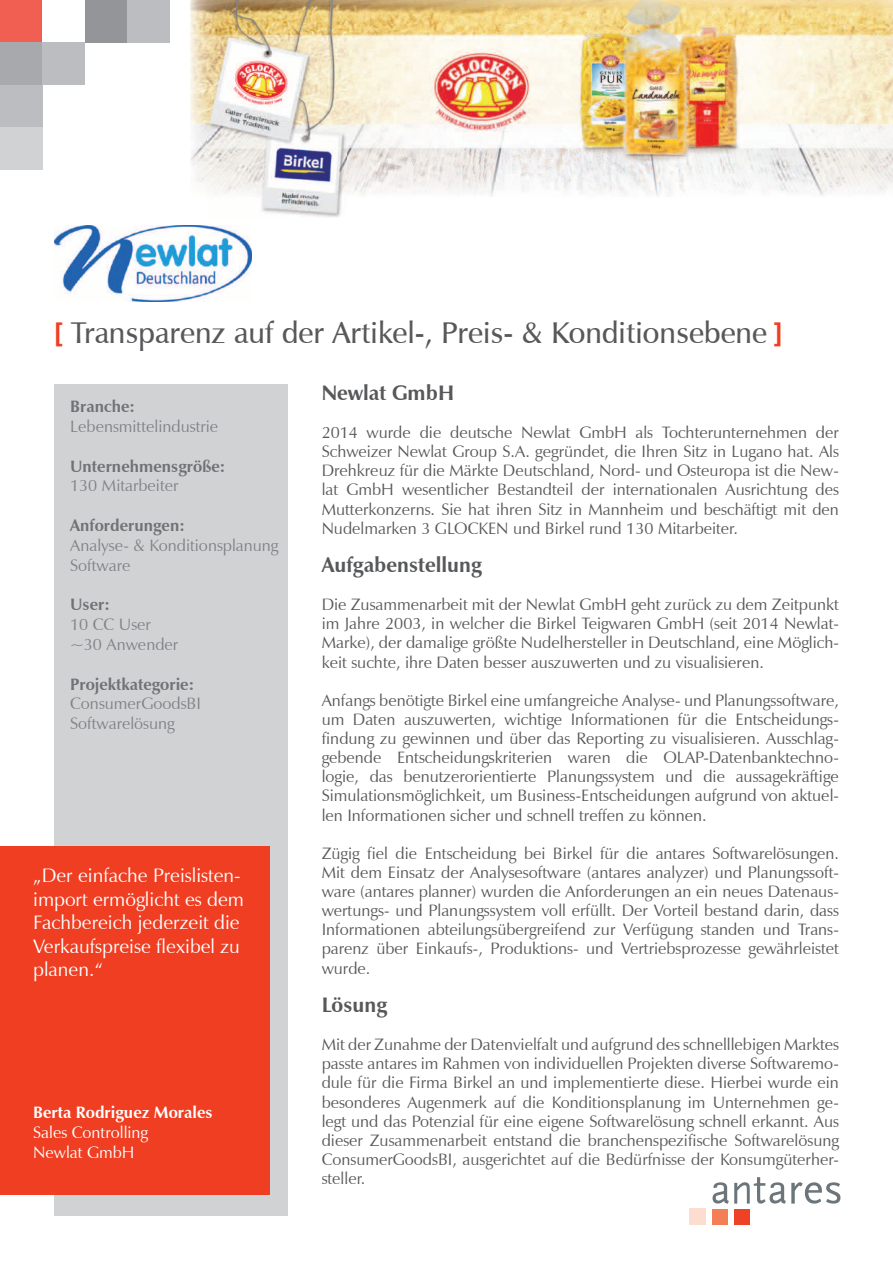
<style>
.page{position:relative;width:893px;height:1263px;background:#fff}
.page>*{position:absolute;margin:0;border:0;box-sizing:border-box;transform-origin:0 0}
.t1{font:600 30px "Zapf Humanist 601 BT";color:#57585a}
.t2{font:700 21px "Zapf Humanist 601 BT";color:#57585a}
.t3{font:19.5px/23.4px "Zapf Humanist 601 BT";color:#fff}
.t4{font:16.5px/19px "Zapf Humanist 601 BT";color:#57585a;text-align:justify}
.t5{font:16.5px/19.8px "Zapf Humanist 601 BT";color:#808285}
.t6{font:700 16.5px "Zapf Humanist 601 BT";color:#717275}
.t7{font:16.5px/19.8px "Zapf Humanist 601 BT";color:#fff}
.t8{font:700 16.5px "Zapf Humanist 601 BT";color:#fff}
.s1{font-family:"Myriad Pro";font-weight:700;color:#ef3e22}
</style>
<div class="page">
<div style="left:54px;top:384px;width:234px;height:831px;background:#d1d2d4"></div>
<div style="left:0;top:846px;width:269px;height:349px;background:#ef3e22"></div>
<div style="left:0;top:0;width:43px;height:43px;background:#f15f52"></div>
<div style="left:85px;top:0;width:43px;height:43px;background:#939598"></div>
<div style="left:0;top:43px;width:43px;height:42px;background:#a8a9ad"></div>
<div style="left:0;top:85px;width:43px;height:43px;background:#bcbdc0"></div>
<div style="left:0;top:128px;width:43px;height:42px;background:#d1d2d4"></div>
<div style="left:128px;top:0;width:42px;height:43px;background:#bcbdc0"></div>
<div style="left:43px;top:43px;width:42px;height:42px;background:#bcbdc0"></div>
<img style="left:55px;top:225px;width:197px;height:77px">
<img style="left:190px;top:0;width:703px;height:197px">
<img style="left:190px;top:0;width:17px;height:92px">
<img style="left:207px;top:0;width:139px;height:217px">
<div style="left:712px;top:1209px;width:16px;height:16px;background:#f47e55"></div>
<div style="left:734px;top:1209px;width:16px;height:16px;background:#ef4124"></div>
<svg style="left:712px;top:1177px;width:128px;height:26px"></svg>
<h1 class="t1" style="left:54px;top:314px;width:730px"><span class="s1">[</span> Transparenz auf der Artikel-, Preis- &amp; Konditionsebene <span class="s1">]</span></h1>
<p class="t6" style="left:70px;top:396px;width:66px">Branche:</p>
<p class="t5" style="left:70px;top:416px;width:150px">Lebensmittelindustrie</p>
<p class="t6" style="left:70px;top:456px;width:157px">Unternehmensgröße:</p>
<p class="t5" style="left:70px;top:476px;width:110px">130 Mitarbeiter</p>
<p class="t6" style="left:70px;top:515px;width:116px">Anforderungen:</p>
<p class="t5" style="left:70px;top:535px;width:210px">Analyse- &amp; Konditionsplanung<br>Software</p>
<p class="t6" style="left:70px;top:594px;width:41px">User:</p>
<p class="t5" style="left:70px;top:614px;width:110px">10 CC User ~30 Anwender</p>
<p class="t6" style="left:70px;top:674px;width:125px">Projektkategorie:</p>
<p class="t5" style="left:70px;top:694px;width:132px">ConsumerGoodsBI<br>Softwarelösung</p>
<p class="t3" style="left:33px;top:864px;width:212px">„Der einfache Preislisten&shy;import ermöglicht es dem<br>Fachbereich jederzeit die<br>Verkaufspreise flexibel zu planen.“</p>
<p class="t8" style="left:33px;top:1102px;width:181px">Berta Rodriguez Morales</p>
<p class="t7" style="left:33px;top:1122px;width:117px">Sales Controlling<br>Newlat GmbH</p>
<p class="t2" style="left:322px;top:380px;width:134px">Newlat GmbH</p>
<p class="t4" style="left:322px;top:423px;width:519px">2014 wurde die deutsche Newlat GmbH als Tochterunternehmen der Schweizer Newlat Group S.A. gegründet, die Ihren Sitz in Lugano hat. Als Drehkreuz für die Märkte Deutschland, Nord- und Osteuropa ist die New&shy;lat GmbH wesentlicher Bestandteil der internationalen Ausrichtung des Mutterkonzerns. Sie hat ihren Sitz in Mannheim und beschäftigt mit den Nudelmarken 3 GLOCKEN und Birkel rund 130 Mitarbeiter.</p>
<p class="t2" style="left:322px;top:552px;width:162px">Aufgabenstellung</p>
<p class="t4" style="left:322px;top:595px;width:519px">Die Zusammenarbeit mit der Newlat GmbH geht zurück zu dem Zeitpunkt im Jahre 2003, in welcher die Birkel Teigwaren GmbH (seit 2014 Newlat-Marke), der damalige größte Nudelhersteller in Deutschland, eine Möglich&shy;keit suchte, ihre Daten besser auszuwerten und zu visualisieren.</p>
<p class="t4" style="left:322px;top:691px;width:519px">Anfangs benötigte Birkel eine umfangreiche Analyse- und Planungssoftware, um Daten auszuwerten, wichtige Informationen für die Entscheidungs&shy;findung zu gewinnen und über das Reporting zu visualisieren. Ausschlag&shy;gebende Entscheidungskriterien waren die OLAP-Datenbanktechno&shy;logie, das benutzerorientierte Planungssystem und die aussagekräftige Simulationsmöglichkeit, um Business-Entscheidungen aufgrund von aktuel&shy;len Informationen sicher und schnell treffen zu können.</p>
<p class="t4" style="left:322px;top:844px;width:519px">Zügig fiel die Entscheidung bei Birkel für die antares Softwarelösungen.<br>Mit dem Einsatz der Analysesoftware (antares analyzer) und Planungssoft&shy;ware (antares planner) wurden die Anforderungen an ein neues Datenaus&shy;wertungs- und Planungssystem voll erfüllt. Der Vorteil bestand darin, dass Informationen abteilungsübergreifend zur Verfügung standen und Trans&shy;parenz über Einkaufs-, Produktions- und Vertriebsprozesse gewährleistet wurde.</p>
<p class="t2" style="left:322px;top:992px;width:67px">Lösung</p>
<p class="t4" style="left:322px;top:1035px;width:519px">Mit der Zunahme der Datenvielfalt und aufgrund des schnelllebigen Marktes passte antares im Rahmen von individuellen Projekten diverse Softwaremo&shy;dule für die Firma Birkel an und implementierte diese. Hierbei wurde ein besonderes Augenmerk auf die Konditionsplanung im Unternehmen ge&shy;legt und das Potenzial für eine eigene Softwarelösung schnell erkannt. Aus dieser Zusammenarbeit entstand die branchenspezifische Softwarelösung ConsumerGoodsBI, ausgerichtet auf die Bedürfnisse der Konsumgüterher&shy;steller.</p>
</div>
